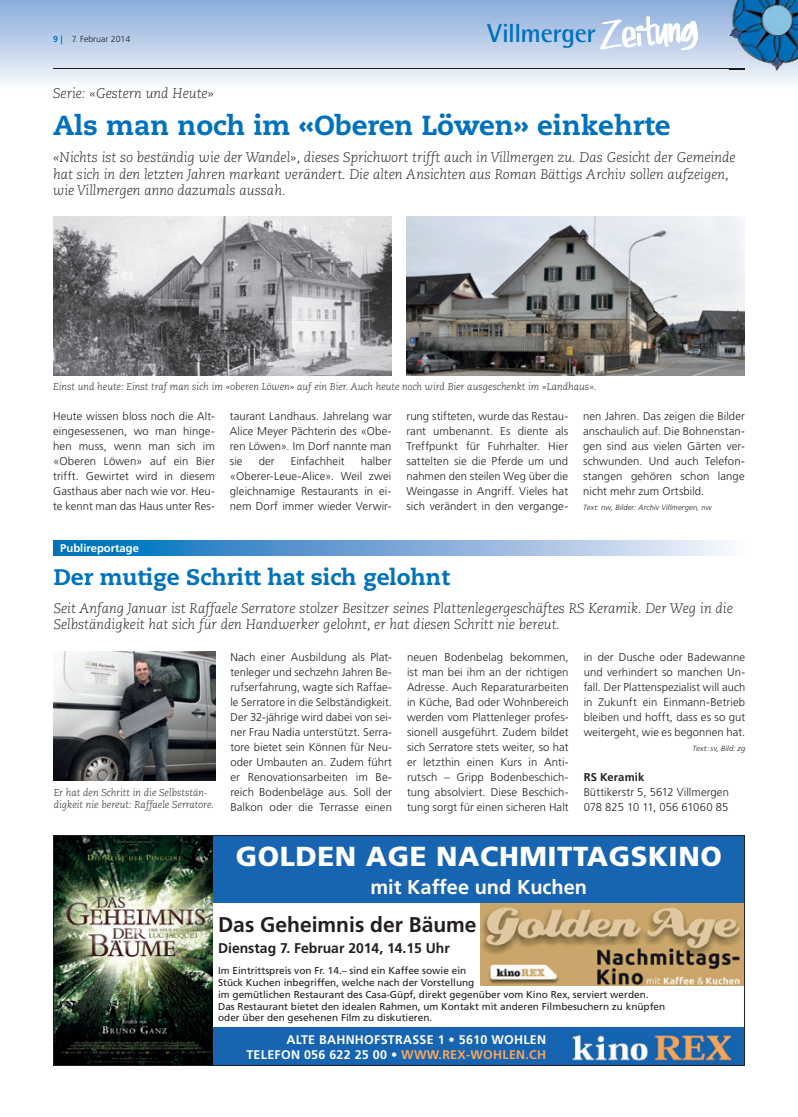
<style>
.page{position:relative;width:798px;height:1117px;background:#fff}
.page>*{position:absolute;margin:0;border:0;box-sizing:border-box;transform-origin:0 0}
.t1{font:800 27.5px "Caecilia";color:#0072bc}
.t2{font:900 27.5px "Frutiger";letter-spacing:.02em;color:#fff}
.t3{font:700 26.25px "Rotis Semi Sans";letter-spacing:-.02em;color:#0072bc}
.t4{font:800 22.5px "Caecilia";color:#0072bc}
.t5{font:700 21.25px "Frutiger";color:#231f20}
.t6{font:700 20px "Frutiger";color:#fff}
.t7{font:700 14px "Frutiger";color:#231f20}
.t8{font:italic 300 13.75px/16.5px "Caecilia";color:#231f20}
.t9{font:700 12.5px/15px "Frutiger";letter-spacing:.02em;color:#fff;text-align:right}
.t10{font:300 11.25px/15px "Frutiger";letter-spacing:.01em;color:#231f20;text-align:justify}
.t11{font:700 11.25px "Frutiger";color:#fff}
.t12{font:700 11.25px "Frutiger";letter-spacing:.015em;color:#231f20}
.t13{font:10px/11.9px "Frutiger";color:#231f20}
.t14{font:italic 300 10px/12px "Caecilia";color:#231f20}
.t15{font:300 8.75px "Frutiger";color:#231f20}
.t16{font:italic 300 7.5px "Frutiger";letter-spacing:.025em;color:#231f20}
.s1{font-weight:700;color:#0072bc}
.s2{font-family:"Myriad";font-weight:700;color:#0072bc}
.s3{color:#f9a758}
</style>
<div class="page">
<svg style="left:0;top:0;width:797px;height:83px;background:#bbcee7"></svg>
<hr style="left:53px;top:69px;width:691px;height:1px;background:#231f20">
<svg style="left:600px;top:12px;width:97px;height:45px"></svg>
<img style="left:728px;top:0;width:69px;height:71px">
<svg style="left:728px;top:69px;width:16px;height:1px"></svg>
<svg style="left:53px;top:540px;width:674px;height:15px;background:#73a9d7"></svg>
<img style="left:54px;top:651px;width:161px;height:129px">
<img style="left:406px;top:217px;width:338px;height:158px">
<img style="left:53px;top:217px;width:338px;height:158px">
<img style="left:480px;top:902px;width:262px;height:83px">
<div style="left:53px;top:1026px;width:691px;height:39px;background:#1764b1"></div>
<div style="left:213px;top:835px;width:531px;height:67px;background:#1764b1"></div>
<img style="left:572px;top:1034px;width:160px;height:28px">
<img style="left:55px;top:837px;width:158px;height:226px">
<div style="left:53px;top:835px;width:691px;height:230px;border:1px solid #231f20"></div>
<p class="t15" style="left:53px;top:34px;width:79px"><span class="s1">9</span> <span class="s2">|</span> 7. Februar 2014</p>
<h2 class="t3" style="left:487px;top:17px;width:110px">Villmerger</h2>
<p class="t8" style="left:53px;top:86px;width:162px">Serie: «Gestern und Heute»</p>
<h1 class="t1" style="left:53px;top:108px;width:618px">Als man noch im «Oberen Löwen» einkehrte</h1>
<p class="t8" style="left:53px;top:149px;width:683px">«Nichts ist so beständig wie der Wandel», dieses Sprichwort trifft auch in Villmergen zu. Das Gesicht der Gemeinde hat sich in den letzten Jahren markant verändert. Die alten Ansichten aus Roman Bättigs Archiv sollen aufzeigen, wie Villmergen anno dazumals aussah.</p>
<p class="t14" style="left:53px;top:381px;width:545px">Einst und heute: Einst traf man sich im «oberen Löwen» auf ein Bier. Auch heute noch wird Bier ausgeschenkt im «Landhaus».</p>
<p class="t10" style="left:53px;top:409px;width:163px">Heute wissen bloss noch die Alt&shy;eingesessenen, wo man hinge&shy;hen muss, wenn man sich im «Oberen Löwen» auf ein Bier trifft. Gewirtet wird in diesem Gasthaus aber nach wie vor. Heu&shy;te kennt man das Haus unter Res-</p>
<p class="t10" style="left:230px;top:409px;width:163px">taurant Landhaus. Jahrelang war Alice Meyer Pächterin des «Obe&shy;ren Löwen». Im Dorf nannte man sie</p>
<p class="t10" style="left:258px;top:454px;width:18px">der</p>
<p class="t10" style="left:290px;top:454px;width:55px">Einfachheit</p>
<p class="t10" style="left:230px;top:454px;width:163px;text-indent:131px">halber «Oberer-Leue-Alice». Weil zwei gleichnamige Restaurants in ei&shy;nem Dorf immer wieder Verwir-</p>
<p class="t11" style="left:60px;top:541px;width:80px">Publireportage</p>
<p class="t10" style="left:406px;top:409px;width:163px">rung stifteten, wurde das Restau&shy;rant umbenannt. Es diente als Treffpunkt für Fuhrhalter. Hier sattelten sie die Pferde um und nahmen den steilen Weg über die Weingasse in Angriff. Vieles hat sich verändert in den vergange-</p>
<p class="t10" style="left:583px;top:409px;width:163px">nen Jahren. Das zeigen die Bilder anschaulich auf. Die Bohnenstan&shy;gen sind aus vielen Gärten ver&shy;schwunden. Und auch Telefon&shy;stangen gehören schon lange nicht mehr zum Ortsbild.</p>
<p class="t16" style="left:583px;top:503px;width:130px">Text: nw, Bilder: Archiv Villmergen, nw</p>
<h3 class="t4" style="left:54px;top:563px;width:397px">Der mutige Schritt hat sich gelohnt</h3>
<p class="t8" style="left:54px;top:599px;width:680px">Seit Anfang Januar ist Raffaele Serratore stolzer Besitzer seines Plattenlegergeschäftes RS Keramik. Der Weg in die<br>Selbständigkeit hat sich für den Handwerker gelohnt, er hat diesen Schritt nie bereut.</p>
<p class="t10" style="left:230px;top:649px;width:163px">Nach einer Ausbildung als Plat&shy;tenleger und sechzehn Jahren Be&shy;rufserfahrung, wagte sich Raffae&shy;le Serratore in die Selbständigkeit.<br>Der 32-jährige wird dabei von sei&shy;ner Frau Nadia unterstützt. Serra&shy;tore bietet sein Können für Neu&shy;oder Umbauten an. Zudem führt er Renovationsarbeiten im Be&shy;reich Bodenbeläge aus. Soll der Balkon oder die Terrasse einen</p>
<p class="t10" style="left:407px;top:649px;width:163px">neuen Bodenbelag bekommen, ist man bei ihm an der richtigen Adresse. Auch Reparaturarbeiten in Küche, Bad oder Wohnbereich werden vom Plattenleger profes&shy;sionell ausgeführt. Zudem bildet sich Serratore stets weiter, so hat er letzthin einen Kurs in Anti&shy;rutsch – Gripp Bodenbeschich&shy;tung absolviert. Diese Beschich&shy;tung sorgt für einen sicheren Halt</p>
<p class="t10" style="left:583px;top:649px;width:163px">in der Dusche oder Badewanne und verhindert so manchen Un&shy;fall. Der Plattenspezialist will auch in Zukunft ein Einmann-Betrieb bleiben und hofft, dass es so gut weitergeht, wie es begonnen hat.</p>
<p class="t16" style="left:692px;top:743px;width:54px">Text: sv, Bild: zg</p>
<p class="t12" style="left:583px;top:769px;width:62px">RS Keramik</p>
<p class="t10" style="left:583px;top:784px;width:147px">Büttikerstr 5, 5612 Villmergen<br>078 825 10 11, 056 61060 85</p>
<p class="t14" style="left:54px;top:786px;width:162px">Er hat den Schritt in die Selbststän&shy;digkeit nie bereut: Raffaele Serratore.</p>
<h1 class="t2" style="left:236px;top:839px;width:487px">GOLDEN AGE NACHMITTAGSKINO</h1>
<h3 class="t6" style="left:370px;top:874px;width:218px">mit Kaffee und Kuchen</h3>
<h3 class="t5" style="left:218px;top:911px;width:260px">Das Geheimnis der Bäume</h3>
<p class="t7" style="left:218px;top:939px;width:233px">Dienstag 7. Februar 2014, 14.15 Uhr</p>
<p class="t13" style="left:218px;top:964px;width:448px">Im Eintrittspreis von Fr. 14.– sind ein Kaffee sowie ein<br>Stück Kuchen inbegriffen, welche nach der Vorstellung<br>im gemütlichen Restaurant des Casa-Güpf, direkt gegenüber vom Kino Rex, serviert werden.<br>Das Restaurant bietet den idealen Rahmen, um Kontakt mit anderen Filmbesuchern zu knüpfen oder über den gesehenen Film zu diskutieren.</p>
<p class="t9" style="left:246px;top:1031px;width:301px">ALTE BAHNHOFSTRASSE 1 • 5610 WOHLEN<br>TELEFON 056 622 25 00 • <span class="s3">WWW.REX-WOHLEN.CH</span></p>
</div>
